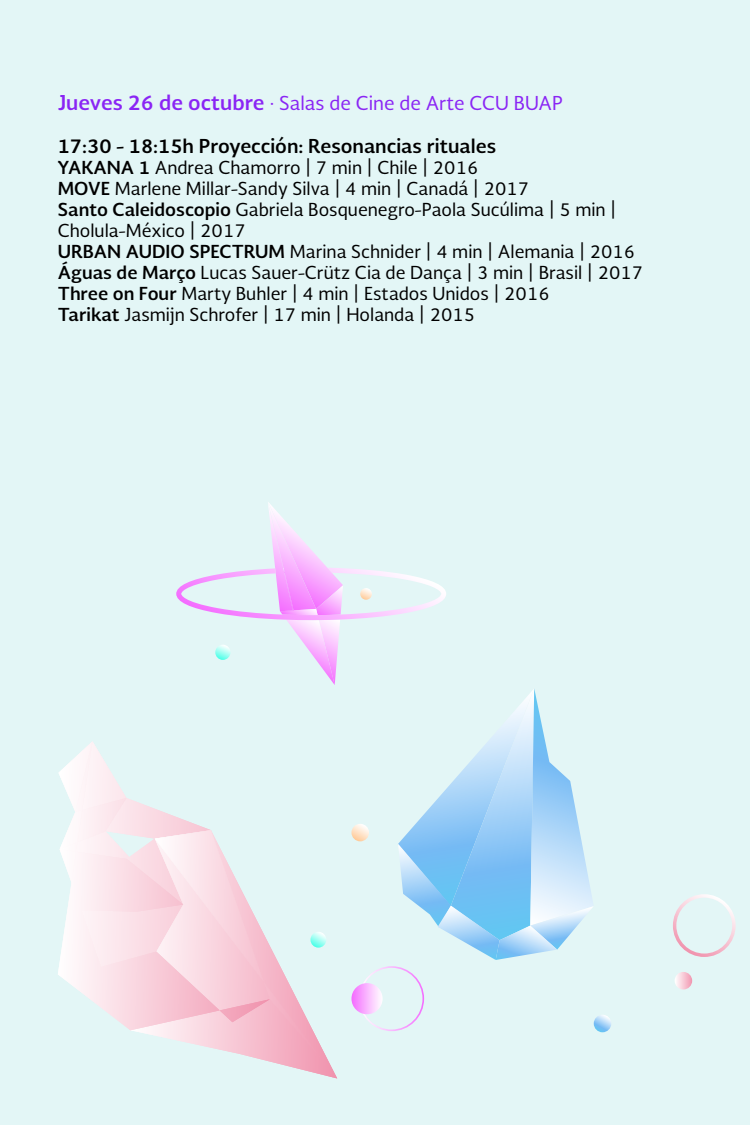
<style>
.page{position:relative;width:750px;height:1125px;background:#e3f6f6}
.page>*{position:absolute;margin:0;border:0;box-sizing:border-box;transform-origin:0 0}
.t1{font:700 18.75px "Soberana Sans";color:#000}
.t2{font:18.75px "Soberana Sans";color:#8a25f4}
.t3{font:17.5px/21px "Soberana Sans";color:#000}
.s1{font-weight:700;font-size:20px}
.s2{font-weight:700}
</style>
<div class="page">
<svg style="left:58px;top:741px;width:118px;height:289px"></svg>
<svg style="left:155px;top:830px;width:182px;height:248px"></svg>
<svg style="left:176px;top:502px;width:417px;height:458px"></svg>
<div style="left:359px;top:966px;width:65px;height:65px;border:2px solid #fff;border-radius:50%"></div>
<div style="left:351px;top:983px;width:32px;height:31px;background:linear-gradient(to right,#f46cff,#fefbff);border-radius:16px"></div>
<svg style="left:351px;top:824px;width:18px;height:17px"></svg>
<svg style="left:594px;top:1015px;width:17px;height:17px"></svg>
<svg style="left:675px;top:972px;width:17px;height:17px"></svg>
<svg style="left:310px;top:932px;width:16px;height:16px"></svg>
<div style="left:673px;top:894px;width:63px;height:63px;border:3px solid #fff;border-radius:50%"></div>
<p class="t2" style="left:58px;top:90px;width:507px"><span class="s1">Jueves 26 de octubre</span> · Salas de Cine de Arte CCU BUAP</p>
<p class="t1" style="left:58px;top:133px;width:440px">17:30 - 18:15h Proyección: Resonancias rituales</p>
<p class="t3" style="left:58px;top:157px;width:587px"><span class="s2">YAKANA 1</span> Andrea Chamorro | 7 min | Chile | 2016<br><span class="s2">MOVE</span> Marlene Millar-Sandy Silva | 4 min | Canadá | 2017<br><span class="s2">Santo Caleidoscopio</span> Gabriela Bosquenegro-Paola Sucúlima | 5 min | Cholula-México | 2017<br><span class="s2">URBAN AUDIO SPECTRUM</span> Marina Schnider | 4 min | Alemania | 2016<br><span class="s2">Águas de Março</span> Lucas Sauer-Crütz Cia de Dança | 3 min | Brasil | 2017<br><span class="s2">Three on Four</span> Marty Buhler | 4 min | Estados Unidos | 2016<br><span class="s2">Tarikat</span> Jasmijn Schrofer | 17 min | Holanda | 2015</p>
</div>
